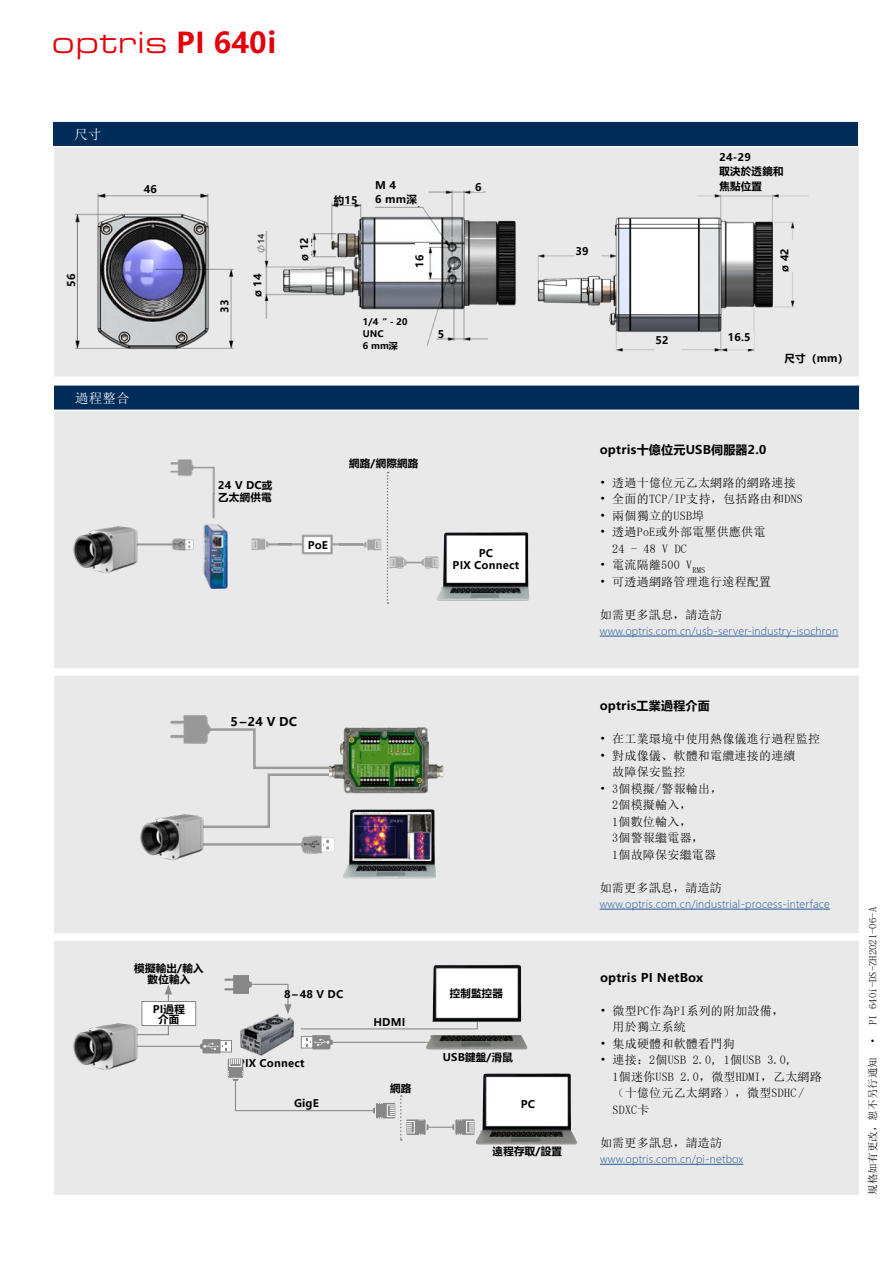
<style>
.page{position:relative;width:893px;height:1263px;background:#fff}
.page>*{position:absolute;margin:0;border:0;box-sizing:border-box;transform-origin:0 0}
.t1{font:31.5px "Eurostile Ext";letter-spacing:.02em;color:#e3000b}
.t2{font:13.5px "Sim Sun";letter-spacing:.01em;color:#fff}
.t3{font:12px/16.5px "Sim Sun";letter-spacing:.02em;color:#000}
.t4{font:700 12px "Microsoft Ya Hei";letter-spacing:.02em;color:#000}
.t5{font:700 10.5px/14.2px "Microsoft Ya Hei";letter-spacing:.02em;color:#000}
.t6{font:300 10.5px "Microsoft Ya Hei";letter-spacing:.02em;color:#22599b}
.t7{font:10.5px "Sim Sun";letter-spacing:.01em;color:#000}
.t8{font:700 9px/12px "Microsoft Ya Hei";color:#000}
.s1{font-family:"Microsoft Ya Hei";font-weight:700;font-size:28.5px}
</style>
<div class="page">
<div style="left:54px;top:140px;width:805px;height:1055px;background:#e9e9e9"></div>
<img style="left:257px;top:190px;width:259px;height:156px">
<div style="left:375px;top:181px;width:51px;height:25px;background:#e9e9e9"></div>
<div style="left:474px;top:183px;width:9px;height:8px;background:#e9e9e9"></div>
<div style="left:363px;top:318px;width:63px;height:35px;background:#e9e9e9"></div>
<div style="left:334px;top:196px;width:27px;height:8px;background:#e9e9e9"></div>
<div style="left:438px;top:329px;width:8px;height:9px;background:#e9e9e9"></div>
<div style="left:253px;top:262px;width:11px;height:35px;background:#e9e9e9"></div>
<div style="left:300px;top:229px;width:11px;height:32px;background:#e9e9e9"></div>
<div style="left:415px;top:243px;width:14px;height:25px;background:#fff"></div>
<img style="left:537px;top:194px;width:272px;height:158px">
<div style="left:575px;top:246px;width:26px;height:26px;background:#e9e9e9"></div>
<div style="left:656px;top:335px;width:26px;height:20px;background:#e9e9e9"></div>
<div style="left:728px;top:332px;width:25px;height:16px;background:#e9e9e9"></div>
<div style="left:780px;top:240px;width:13px;height:32px;background:#e9e9e9"></div>
<div style="left:53px;top:121px;width:806px;height:26px;background:#002c5a"></div>
<hr style="left:53px;top:120px;width:806px;height:2px;background:#fff">
<svg style="left:858px;top:122px;width:1px;height:24px"></svg>
<hr style="left:53px;top:146px;width:806px;height:1px;background:#fff">
<div style="left:54px;top:385px;width:806px;height:25px;background:#002c5a"></div>
<hr style="left:54px;top:384px;width:806px;height:2px;background:#fff">
<svg style="left:859px;top:386px;width:1px;height:24px"></svg>
<hr style="left:54px;top:410px;width:806px;height:1px;background:#fff">
<div style="left:40px;top:377px;width:821px;height:7px;background:#fff"></div>
<img style="left:66px;top:184px;width:168px;height:165px">
<div style="left:220px;top:296px;width:9px;height:17px;background:#e9e9e9"></div>
<div style="left:67px;top:270px;width:8px;height:17px;background:#e9e9e9"></div>
<div style="left:144px;top:185px;width:17px;height:8px;background:#e9e9e9"></div>
<hr style="left:600px;top:1164px;width:143px;height:1px;background:#22599b">
<hr style="left:600px;top:909px;width:230px;height:1px;background:#22599b">
<div style="left:47px;top:668px;width:821px;height:8px;background:#fff"></div>
<hr style="left:600px;top:636px;width:238px;height:1px;background:#22599b">
<div style="left:45px;top:933px;width:820px;height:8px;background:#fff"></div>
<img style="left:475px;top:1073px;width:102px;height:71px">
<img style="left:262px;top:1014px;width:32px;height:7px">
<svg style="left:224px;top:975px;width:68px;height:39px"></svg>
<hr style="left:132px;top:1046px;width:88px;height:1px;background:#868786">
<img style="left:432px;top:964px;width:89px;height:58px">
<img style="left:478px;top:1035px;width:50px;height:14px">
<svg style="left:200px;top:1021px;width:278px;height:119px"></svg>
<svg style="left:146px;top:985px;width:26px;height:51px"></svg>
<div style="left:141px;top:1001px;width:55px;height:25px;background:#fff;border:1px solid #868786"></div>
<img style="left:436px;top:531px;width:93px;height:70px">
<svg style="left:387px;top:472px;width:1px;height:132px"></svg>
<img style="left:388px;top:501px;width:54px;height:86px">
<img style="left:291px;top:534px;width:48px;height:21px">
<img style="left:339px;top:538px;width:43px;height:13px">
<img style="left:251px;top:538px;width:40px;height:13px">
<img style="left:170px;top:459px;width:45px;height:34px">
<div style="left:171px;top:485px;width:40px;height:34px;background:#e9e9e9"></div>
<img style="left:212px;top:493px;width:3px;height:26px">
<img style="left:203px;top:525px;width:25px;height:63px">
<img style="left:146px;top:538px;width:48px;height:13px">
<svg style="left:196px;top:727px;width:134px;height:101px"></svg>
<img style="left:302px;top:835px;width:33px;height:19px">
<img style="left:170px;top:715px;width:40px;height:28px">
<img style="left:330px;top:727px;width:114px;height:67px">
<img style="left:346px;top:732px;width:79px;height:55px">
<img style="left:343px;top:809px;width:93px;height:69px">
<img style="left:354px;top:813px;width:76px;height:47px">
<hr style="left:199px;top:843px;width:103px;height:3px;background:#9a9c9b">
<img style="left:73px;top:526px;width:73px;height:48px">
<img style="left:140px;top:810px;width:72px;height:51px">
<img style="left:73px;top:1019px;width:73px;height:52px">
<h1 class="t1" style="left:51px;top:20px;width:226px">optris <span class="s1">PI 640i</span></h1>
<p class="t2" style="left:74px;top:128px;width:29px">尺寸</p>
<p class="t5" style="left:64px;top:287px;width:15px;rotate:-90deg">56</p>
<p class="t5" style="left:144px;top:182px;width:15px">46</p>
<p class="t2" style="left:75px;top:391px;width:56px">過程整合</p>
<p class="t5" style="left:217px;top:313px;width:15px;rotate:-90deg">33</p>
<p class="t5" style="left:250px;top:297px;width:25px;rotate:-90deg">ø 14</p>
<p class="t5" style="left:297px;top:261px;width:25px;rotate:-90deg">ø 12</p>
<p class="t5" style="left:334px;top:193px;width:25px">約15</p>
<p class="t5" style="left:375px;top:178px;width:43px">M 4<br>6 mm深</p>
<p class="t5" style="left:475px;top:180px;width:8px">6</p>
<p class="t5" style="left:412px;top:268px;width:15px;rotate:-90deg">16</p>
<p class="t8" style="left:363px;top:316px;width:46px">1/4“ - 20<br>UNC<br>6 mm深</p>
<p class="t5" style="left:438px;top:326px;width:8px">5</p>
<p class="t5" style="left:218px;top:479px;width:56px;line-height:12px">24 V DC或乙太網供電</p>
<p class="t5" style="left:349px;top:456px;width:71px">網路/網際網路</p>
<p class="t5" style="left:308px;top:537px;width:21px">PoE</p>
<p class="t5" style="left:453px;top:547px;width:68px;line-height:12px;text-align:center">PC<br>PIX Connect</p>
<p class="t5" style="left:575px;top:243px;width:15px">39</p>
<p class="t5" style="left:719px;top:150px;width:66px">24-29<br>取決於透鏡和焦點位置</p>
<p class="t5" style="left:656px;top:332px;width:15px">52</p>
<p class="t5" style="left:728px;top:329px;width:25px">16.5</p>
<p class="t5" style="left:777px;top:272px;width:25px;rotate:-90deg">ø 42</p>
<p class="t5" style="left:785px;top:351px;width:65px">尺寸（mm）</p>
<p class="t4" style="left:600px;top:441px;width:168px">optris十億位元USB伺服器2.0</p>
<p class="t3" style="left:600px;top:474px;width:197px">• 透過十億位元乙太網路的網路連接</p>
<p class="t3" style="left:600px;top:491px;width:205px">• 全面的TCP/IP支持，包括路由和DNS</p>
<p class="t3" style="left:600px;top:507px;width:106px">• 兩個獨立的USB埠</p>
<p class="t3" style="left:612px;top:524px;width:155px;text-indent:-12px">• 透過PoE或外部電壓供應供電<br>24 - 48 V DC</p>
<p class="t3" style="left:600px;top:557px;width:107px">• 電流隔離500 V<sub>RMS</sub></p>
<p class="t3" style="left:600px;top:573px;width:173px">• 可透過網路管理進行遠程配置</p>
<p class="t3" style="left:600px;top:606px;width:124px">如需更多訊息，請造訪</p>
<p class="t6" style="left:600px;top:624px;width:240px">www.optris.com.cn/usb-server-industry-isochron</p>
<p class="t4" style="left:231px;top:713px;width:68px">5–24 V DC</p>
<p class="t5" style="left:134px;top:962px;width:71px;line-height:10.5px;text-align:center">模擬輸出/輸入數位輸入</p>
<p class="t5" style="left:153px;top:1003px;width:34px;line-height:10.5px;text-align:center">PI過程介面</p>
<p class="t5" style="left:284px;top:987px;width:60px">8 – 48 V DC</p>
<p class="t5" style="left:238px;top:1055px;width:68px">PIX Connect</p>
<p class="t5" style="left:294px;top:1096px;width:26px">GigE</p>
<p class="t5" style="left:373px;top:1015px;width:33px">HDMI</p>
<p class="t5" style="left:390px;top:1081px;width:23px">網路</p>
<p class="t5" style="left:450px;top:986px;width:55px">控制監控器</p>
<p class="t5" style="left:443px;top:1049px;width:72px">USB鍵盤/滑鼠</p>
<p class="t5" style="left:521px;top:1096px;width:16px">PC</p>
<p class="t5" style="left:493px;top:1144px;width:71px">遠程存取/設置</p>
<p class="t4" style="left:600px;top:697px;width:112px">optris工業過程介面</p>
<p class="t3" style="left:600px;top:731px;width:222px">• 在工業環境中使用熱像儀進行過程監控</p>
<p class="t3" style="left:612px;top:747px;width:185px;text-indent:-12px">• 對成像儀、軟體和電纜連接的連續故障保安監控</p>
<p class="t3" style="left:612px;top:780px;width:112px;text-indent:-12px">• 3個模擬/警報輸出，<br>2個模擬輸入，<br>1個數位輸入，<br>3個警報繼電器，<br>1個故障保安繼電器</p>
<p class="t3" style="left:600px;top:879px;width:124px">如需更多訊息，請造訪</p>
<p class="t6" style="left:600px;top:897px;width:232px">www.optris.com.cn/industrial-process-interface</p>
<p class="t4" style="left:600px;top:969px;width:105px">optris PI NetBox</p>
<p class="t3" style="left:612px;top:1002px;width:173px;text-indent:-12px">• 微型PC作為PI系列的附加設備，用於獨立系統</p>
<p class="t3" style="left:600px;top:1035px;width:136px">• 集成硬體和軟體看門狗</p>
<p class="t3" style="left:612px;top:1052px;width:211px;text-indent:-12px">• 連接：2個USB 2.0, 1個USB 3.0,<br>1個迷你USB 2.0，微型HDMI，乙太網路（十億位元乙太網路），微型SDHC /<br>SDXC卡</p>
<p class="t3" style="left:600px;top:1134px;width:124px">如需更多訊息，請造訪</p>
<p class="t6" style="left:600px;top:1152px;width:145px">www.optris.com.cn/pi-netbox</p>
<p class="t7" style="left:867px;top:1195px;width:289px;rotate:-90deg">規格如有更改，恕不另行通知 · PI 640i-DS-ZH2021-06-A</p>
</div>
